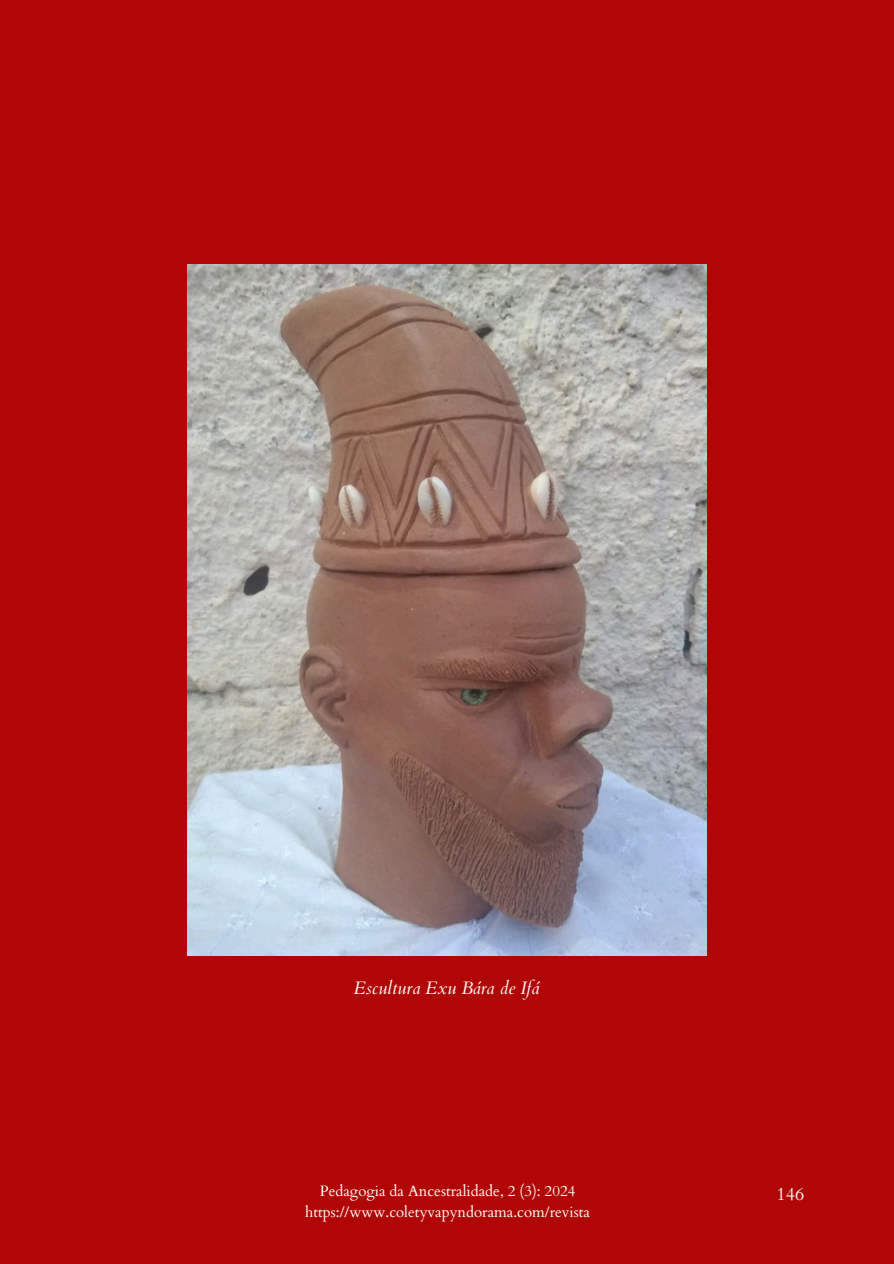
<style>
.page{position:relative;width:894px;height:1264px;background:#fff}
.page>*{position:absolute;margin:0;border:0;box-sizing:border-box;transform-origin:0 0}
.t1{font:italic 18px "Cardo";color:#fff}
.t2{font:18px "Cardo";color:#fff}
.t3{font:15px "Cardo";color:#fff}
</style>
<div class="page">
<div style="left:0;top:0;width:893px;height:1263px;background:#b10606"></div>
<img style="left:187px;top:264px;width:519px;height:691px">
<p class="t1" style="left:354px;top:976px;width:187px">Escultura Exu Bára de Ifá</p>
<p class="t3" style="left:320px;top:1181px;width:257px">Pedagogia da Ancestralidade, 2 (3): 2024</p>
<p class="t2" style="left:776px;top:1181px;width:29px">146</p>
<p class="t3" style="left:305px;top:1201px;width:286px">https://www.coletyvapyndorama.com/revista</p>
</div>
